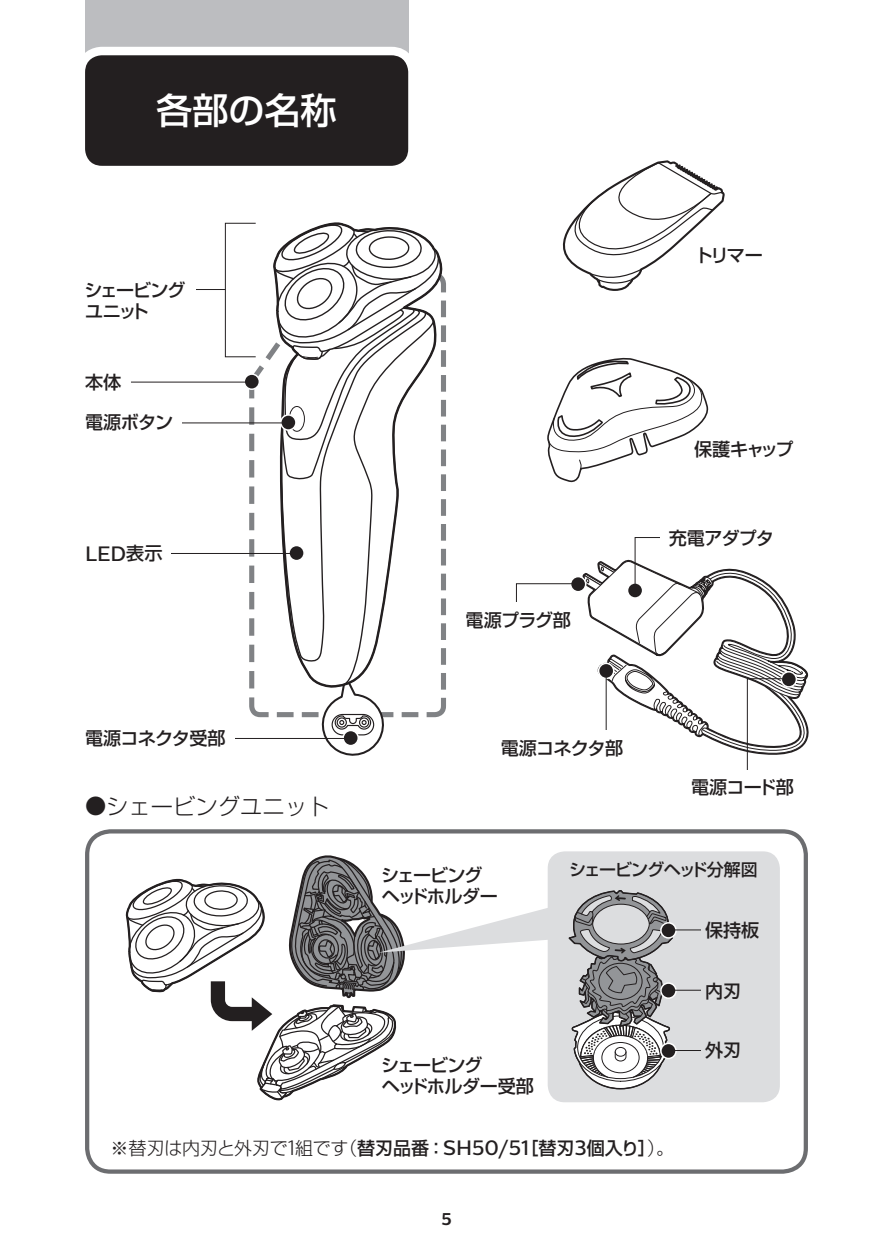
<style>
.page{position:relative;width:893px;height:1259px;background:#fff}
.page>*{position:absolute;margin:0;border:0;box-sizing:border-box;transform-origin:0 0}
.t1{font:500 36px "Shin Go Pro";color:#fff}
.t2{font:300 22.2px "Shin Go Pro";color:#231f20}
.t3{font:500 20.7px "Centrale Sans";color:#231f20}
.t4{font:500 18px/21.3px "Shin Go Pro";letter-spacing:-.045em;color:#231f20}
.t5{font:300 18px "Shin Go Pro";letter-spacing:-.02em;color:#231f20}
.t6{font:500 18px/21.3px "Shin Go Pro";letter-spacing:-.08em;color:#231f20}
.t7{font:500 17.1px "Shin Go Pro";letter-spacing:-.055em;color:#231f20}
.t8{font:700 17.1px "Centrale Sans";color:#231f20}
.s1{font-family:"Shin Go Pro";font-size:18px}
.s2{font-weight:500;font-size:21.3px}
.s3{font-family:"Centrale Sans";font-size:20.7px}
.s4{font-weight:500}
.s5{font-family:"Centrale Sans";font-weight:500;font-size:20.7px}
</style>
<div class="page">
<div style="left:548px;top:851px;width:232px;height:251px;background:#dcdddf;border-radius:17px"></div>
<svg style="left:249px;top:222px;width:197px;height:534px"></svg>
<svg style="left:273px;top:222px;width:173px;height:467px"></svg>
<div style="left:289px;top:406px;width:16px;height:26px;border:1px solid #231f20;border-radius:50%"></div>
<div style="left:85px;top:0;width:323px;height:98px;background:#bcbdc0"></div>
<div style="left:81px;top:51px;width:331px;height:119px;background:#231f20;border-radius:21px"></div>
<div style="left:77px;top:47px;width:340px;height:127px;border:9px solid #fff;border-radius:21px"></div>
<div style="left:85px;top:829px;width:723px;height:345px;border:4px solid #6c6d70;border-radius:23px"></div>
<svg style="left:281px;top:415px;width:15px;height:15px"></svg>
<div style="left:280px;top:414px;width:17px;height:17px;border:1px solid #fff;border-radius:50%"></div>
<hr style="left:162px;top:422px;width:127px;height:1px;background:#231f20">
<svg style="left:343px;top:730px;width:15px;height:15px"></svg>
<div style="left:342px;top:730px;width:17px;height:16px;border:1px solid #fff;border-radius:50%"></div>
<hr style="left:196px;top:738px;width:151px;height:1px;background:#231f20">
<svg style="left:244px;top:374px;width:15px;height:15px"></svg>
<div style="left:243px;top:373px;width:17px;height:17px;border:1px solid #fff;border-radius:50%"></div>
<hr style="left:131px;top:382px;width:121px;height:1px;background:#231f20">
<div style="left:85px;top:413px;width:96px;height:18px;background:#fff"></div>
<div style="left:85px;top:729px;width:149px;height:18px;background:#fff"></div>
<div style="left:225px;top:223px;width:31px;height:134px;border:1px solid #231f20"></div>
<hr style="left:175px;top:289px;width:50px;height:1px;background:#231f20">
<svg style="left:562px;top:160px;width:163px;height:131px"></svg>
<div style="left:85px;top:281px;width:111px;height:39px;background:#fff"></div>
<svg style="left:568px;top:890px;width:106px;height:200px"></svg>
<svg style="left:661px;top:923px;width:15px;height:15px"></svg>
<div style="left:660px;top:922px;width:17px;height:17px;border:1px solid #fff;border-radius:50%"></div>
<hr style="left:668px;top:929px;width:62px;height:1px;background:#231f20">
<svg style="left:661px;top:983px;width:15px;height:15px"></svg>
<div style="left:660px;top:982px;width:17px;height:17px;border:1px solid #fff;border-radius:50%"></div>
<hr style="left:668px;top:990px;width:62px;height:1px;background:#231f20">
<svg style="left:661px;top:1043px;width:15px;height:15px"></svg>
<div style="left:660px;top:1042px;width:17px;height:17px;border:1px solid #fff;border-radius:50%"></div>
<hr style="left:668px;top:1050px;width:62px;height:1px;background:#231f20">
<div style="left:701px;top:921px;width:62px;height:18px;background:#dcdddf"></div>
<div style="left:701px;top:982px;width:44px;height:18px;background:#dcdddf"></div>
<div style="left:701px;top:1041px;width:44px;height:18px;background:#dcdddf"></div>
<svg style="left:289px;top:545px;width:15px;height:16px"></svg>
<div style="left:288px;top:545px;width:17px;height:16px;border:1px solid #fff;border-radius:50%"></div>
<hr style="left:107px;top:553px;width:190px;height:1px;background:#231f20">
<div style="left:85px;top:544px;width:86px;height:18px;background:#fff"></div>
<svg style="left:126px;top:855px;width:433px;height:247px"></svg>
<svg style="left:516px;top:537px;width:293px;height:233px"></svg>
<div style="left:457px;top:602px;width:122px;height:27px;background:#fff"></div>
<div style="left:492px;top:730px;width:140px;height:27px;background:#fff"></div>
<svg style="left:547px;top:357px;width:162px;height:126px"></svg>
<div style="left:660px;top:529px;width:119px;height:18px;background:#fff"></div>
<h1 class="t1" style="left:157px;top:81px;width:182px">各部の名称</h1>
<p class="t6" style="left:84px;top:277px;width:103px">シェービングユニット</p>
<p class="t4" style="left:85px;top:370px;width:38px">本体</p>
<p class="t4" style="left:85px;top:410px;width:90px">電源ボタン</p>
<p class="t3" style="left:85px;top:541px;width:79px">LED<span class="s1">表示</span></p>
<p class="t4" style="left:85px;top:725px;width:142px">電源コネクタ受部</p>
<p class="t2" style="left:85px;top:788px;width:246px"><span class="s2">●</span>シェービングユニット</p>
<p class="t4" style="left:695px;top:242px;width:69px">トリマー</p>
<p class="t4" style="left:694px;top:436px;width:101px">保護キャップ</p>
<p class="t4" style="left:466px;top:607px;width:107px">電源プラグ部</p>
<p class="t4" style="left:501px;top:735px;width:124px">電源コネクタ部</p>
<p class="t4" style="left:669px;top:525px;width:107px">充電アダプタ</p>
<p class="t4" style="left:691px;top:775px;width:104px">電源コード部</p>
<p class="t4" style="left:381px;top:862px;width:118px">シェービングヘッドホルダー</p>
<p class="t4" style="left:381px;top:1052px;width:154px">シェービング<br>ヘッドホルダー受部</p>
<p class="t7" style="left:569px;top:855px;width:190px">シェービングヘッド分解図</p>
<p class="t4" style="left:705px;top:917px;width:56px">保持板</p>
<p class="t4" style="left:705px;top:978px;width:38px">内刃</p>
<p class="t4" style="left:705px;top:1038px;width:38px">外刃</p>
<p class="t5" style="left:111px;top:1133px;width:565px">※替刃は内刃と外刃で<span class="s3">1</span>組です（<span class="s4">替刃品番：</span><span class="s5">SH50/51</span><span class="s4">［替刃</span><span class="s5">3</span><span class="s4">個入り］</span>）。</p>
<p class="t8" style="left:441px;top:1208px;width:12px">5</p>
</div>
